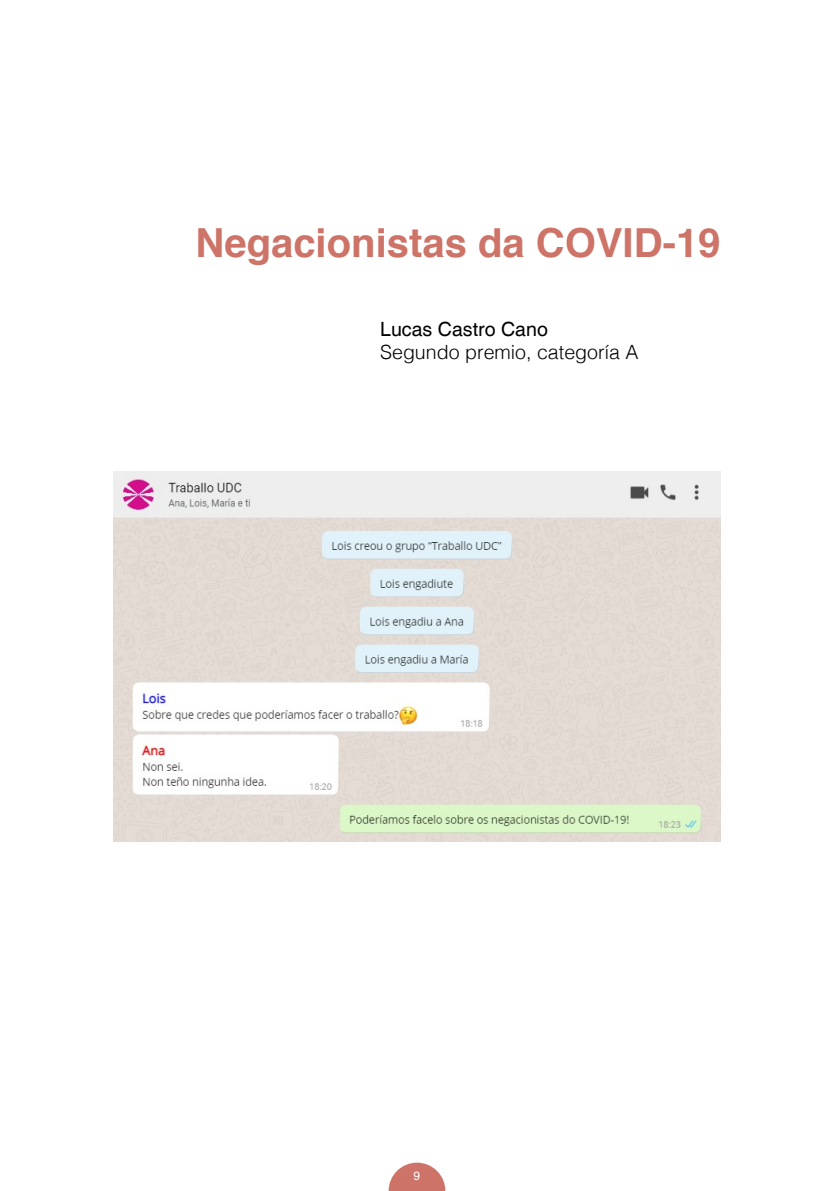
<style>
.page{position:relative;width:834px;height:1191px;background:#fff}
.page>*{position:absolute;margin:0;border:0;box-sizing:border-box;transform-origin:0 0}
.t1{font:700 40px "Helvetica";color:#cd7367}
.t2{font:300 19.6px "Helvetica";color:#000}
.t3{font:19.6px "Helvetica";color:#000}
.t4{font:12px "Helvetica";color:#fff}
</style>
<div class="page">
<svg style="left:388px;top:1162px;width:57px;height:29px"></svg>
<img style="left:113px;top:472px;width:607px;height:369px">
<h1 class="t1" style="left:195px;top:210px;width:526px">Negacionistas da COVID-19</h1>
<p class="t3" style="left:380px;top:317px;width:169px">Lucas Castro Cano</p>
<p class="t2" style="left:380px;top:336px;width:260px">Segundo premio, categoría A</p>
<p class="t4" style="left:413px;top:1169px;width:8px">9</p>
</div>
